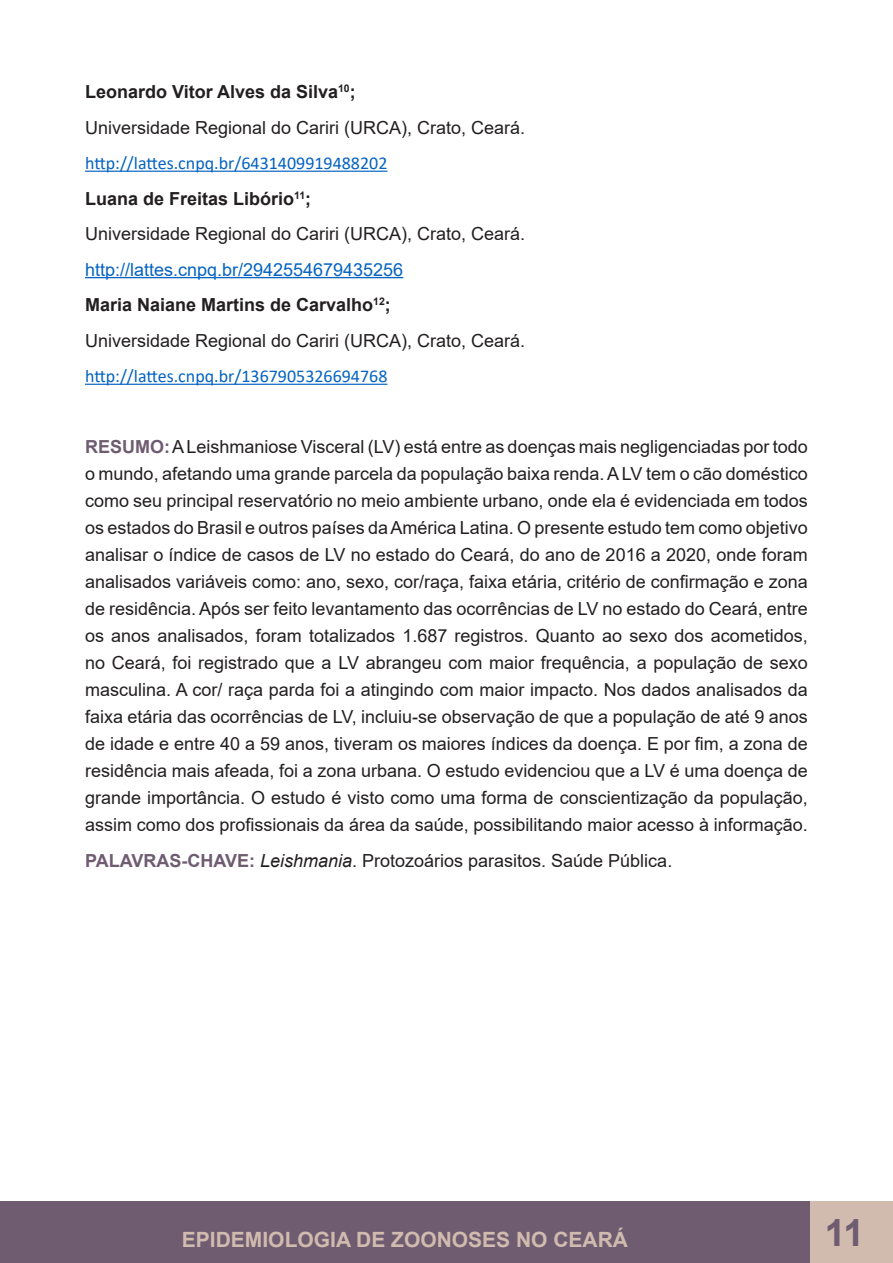
<style>
.page{position:relative;width:893px;height:1263px;background:#fff}
.page>*{position:absolute;margin:0;border:0;box-sizing:border-box;transform-origin:0 0}
.t1{font:700 37.5px "Arial";color:#6f5c71}
.t2{font:700 21px "Arial";color:#d1baae}
.Título_1{font:18px/27px "Arial";color:#231f20;text-align:justify}
.t3{font:700 18px "Arial";color:#231f20}
.t4{font:18px "Calibri";color:#0563c1}
.t5{font:18px "Arial";color:#0563c1}
.s1{font-weight:700;color:#6f5c71}
.s2{font-style:italic}
</style>
<div class="page">
<div style="left:0;top:1201px;width:810px;height:62px;background:#6f5c71"></div>
<div style="left:810px;top:1201px;width:83px;height:62px;background:#d1baae"></div>
<hr style="left:85px;top:171px;width:302px;height:1px;background:#0563c1">
<hr style="left:85px;top:277px;width:318px;height:1px;background:#0563c1">
<hr style="left:85px;top:384px;width:302px;height:1px;background:#0563c1">
<p class="t3" style="left:85px;top:79px;width:272px">Leonardo Vitor Alves da Silva<sup>10</sup>;</p>
<p class="Título_1" style="left:85px;top:114px;width:442px">Universidade Regional do Cariri (URCA), Crato, Ceará.</p>
<p class="t4" style="left:85px;top:151px;width:304px">http://lattes.cnpq.br/6431409919488202</p>
<p class="t3" style="left:85px;top:186px;width:228px">Luana de Freitas Libório<sup>11</sup>;</p>
<p class="Título_1" style="left:85px;top:220px;width:442px">Universidade Regional do Cariri (URCA), Crato, Ceará.</p>
<p class="t5" style="left:85px;top:257px;width:320px">http://lattes.cnpq.br/2942554679435256</p>
<p class="t3" style="left:85px;top:292px;width:307px">Maria Naiane Martins de Carvalho<sup>12</sup>;</p>
<p class="Título_1" style="left:85px;top:327px;width:442px">Universidade Regional do Cariri (URCA), Crato, Ceará.</p>
<p class="t4" style="left:85px;top:364px;width:304px">http://lattes.cnpq.br/1367905326694768</p>
<p class="Título_1" style="left:85px;top:433px;width:724px"><span class="s1">RESUMO:</span>A Leishmaniose Visceral (LV) está entre as doenças mais negligenciadas por todo o mundo, afetando uma grande parcela da população baixa renda. A LV tem o cão doméstico como seu principal reservatório no meio ambiente urbano, onde ela é evidenciada em todos os estados do Brasil e outros países da América Latina. O presente estudo tem como objetivo analisar o índice de casos de LV no estado do Ceará, do ano de 2016 a 2020, onde foram analisados variáveis como: ano, sexo, cor/raça, faixa etária, critério de confirmação e zona de residência. Após ser feito levantamento das ocorrências de LV no estado do Ceará, entre os anos analisados, foram totalizados 1.687 registros. Quanto ao sexo dos acometidos, no Ceará, foi registrado que a LV abrangeu com maior frequência, a população de sexo masculina. A cor/ raça parda foi a atingindo com maior impacto. Nos dados analisados da faixa etária das ocorrências de LV, incluiu-se observação de que a população de até 9 anos de idade e entre 40 a 59 anos, tiveram os maiores índices da doença. E por fim, a zona de residência mais afeada, foi a zona urbana. O estudo evidenciou que a LV é uma doença de grande importância. O estudo é visto como uma forma de conscientização da população, assim como dos profissionais da área da saúde, possibilitando maior acesso à informação.</p>
<p class="Título_1" style="left:85px;top:847px;width:589px"><span class="s1">PALAVRAS-CHAVE:</span> <span class="s2">Leishmania</span>. Protozoários parasitos. Saúde Pública.</p>
<p class="t2" style="left:182px;top:1225px;width:448px">EPIDEMIOLOGIA DE ZOONOSES NO CEARÁ</p>
<h1 class="t1" style="left:825px;top:1206px;width:41px">11</h1>
</div>
